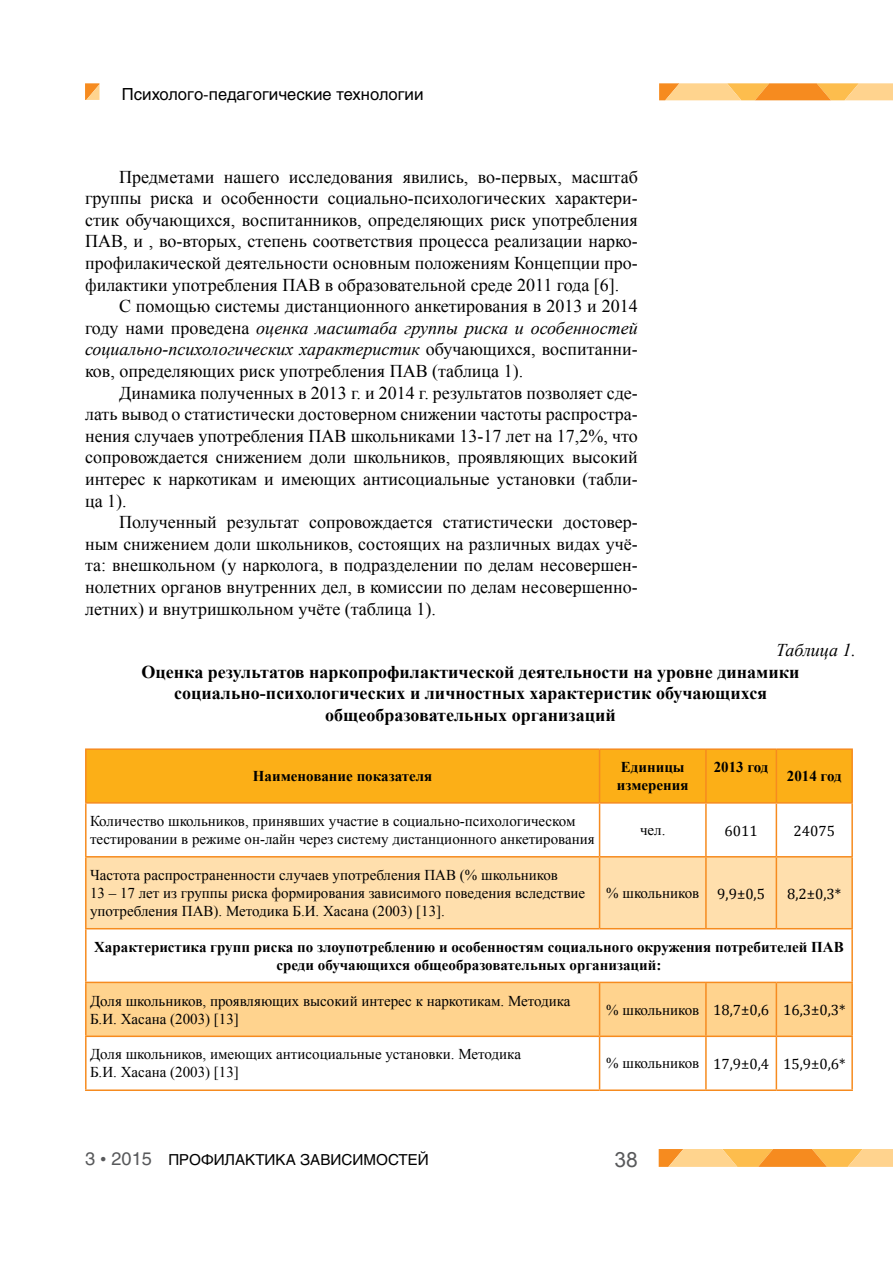
<style>
.page{position:relative;width:893px;height:1263px;background:#fff}
.page>*{position:absolute;margin:0;border:0;box-sizing:border-box;transform-origin:0 0}
.t1{font:21px "Arial";color:#58595b}
.основной_текст{font:18px/21.6px "Times New Roman";color:#000;text-align:justify}
.Подзаголовок_3{font:700 18px/21.6px "Times New Roman";color:#000;text-align:center}
.основной_текст-2{font:italic 18px "Times New Roman";color:#000}
.t2{font:16.5px "Helios";color:#000}
.Таблица_-_осн{font:15px/18px "Times New Roman";color:#000}
.Таблица_-_осн-2{font:700 15px/18px "Times New Roman";color:#000}
.Таблица_-_осн-3{font:15px "Cambria";color:#000}
.t3{font:15px "Helios";color:#000}
.s1{font-style:italic}
.s2{font-size:18px;color:#58595b}
.s3{font-family:"Times New Roman";font-size:18px;color:#58595b}
</style>
<div class="page">
<svg style="left:659px;top:83px;width:234px;height:17px;background:#fbb85e"></svg>
<svg style="left:659px;top:1149px;width:234px;height:18px;background:#fbb75a"></svg>
<svg style="left:85px;top:83px;width:14px;height:17px"></svg>
<div style="left:87px;top:750px;width:764px;height:52px;background:#fcaf17"></div>
<div style="left:87px;top:857px;width:764px;height:71px;background:#ffdfad"></div>
<div style="left:87px;top:983px;width:764px;height:52px;background:#ffd38e"></div>
<hr style="left:85px;top:748px;width:515px;height:2px;background:#f68b1f">
<hr style="left:85px;top:750px;width:2px;height:52px;background:#f68b1f">
<hr style="left:600px;top:748px;width:106px;height:2px;background:#f68b1f">
<hr style="left:599px;top:750px;width:1px;height:52px;background:#f68b1f">
<hr style="left:706px;top:748px;width:70px;height:2px;background:#f68b1f">
<hr style="left:705px;top:750px;width:2px;height:52px;background:#f68b1f">
<hr style="left:776px;top:748px;width:77px;height:2px;background:#f68b1f">
<hr style="left:776px;top:750px;width:1px;height:52px;background:#f68b1f">
<hr style="left:851px;top:750px;width:2px;height:52px;background:#f68b1f">
<hr style="left:85px;top:802px;width:515px;height:2px;background:#f68b1f">
<hr style="left:85px;top:804px;width:2px;height:52px;background:#f68b1f">
<hr style="left:600px;top:802px;width:106px;height:2px;background:#f68b1f">
<hr style="left:599px;top:804px;width:1px;height:52px;background:#f68b1f">
<hr style="left:706px;top:802px;width:70px;height:2px;background:#f68b1f">
<hr style="left:705px;top:804px;width:2px;height:52px;background:#f68b1f">
<hr style="left:776px;top:802px;width:77px;height:2px;background:#f68b1f">
<hr style="left:776px;top:804px;width:1px;height:52px;background:#f68b1f">
<hr style="left:851px;top:804px;width:2px;height:52px;background:#f68b1f">
<hr style="left:85px;top:856px;width:515px;height:1px;background:#f68b1f">
<hr style="left:85px;top:857px;width:2px;height:71px;background:#f68b1f">
<hr style="left:600px;top:856px;width:106px;height:1px;background:#f68b1f">
<hr style="left:599px;top:857px;width:1px;height:71px;background:#f68b1f">
<hr style="left:706px;top:856px;width:70px;height:1px;background:#f68b1f">
<hr style="left:705px;top:857px;width:2px;height:71px;background:#f68b1f">
<hr style="left:776px;top:856px;width:77px;height:1px;background:#f68b1f">
<hr style="left:776px;top:857px;width:1px;height:71px;background:#f68b1f">
<hr style="left:851px;top:857px;width:2px;height:71px;background:#f68b1f">
<hr style="left:85px;top:928px;width:515px;height:1px;background:#f68b1f">
<hr style="left:85px;top:929px;width:2px;height:53px;background:#f68b1f">
<hr style="left:600px;top:928px;width:106px;height:1px;background:#f68b1f">
<hr style="left:706px;top:928px;width:70px;height:1px;background:#f68b1f">
<hr style="left:776px;top:928px;width:77px;height:1px;background:#f68b1f">
<hr style="left:851px;top:929px;width:2px;height:53px;background:#f68b1f">
<hr style="left:85px;top:982px;width:515px;height:1px;background:#f68b1f">
<hr style="left:85px;top:983px;width:2px;height:52px;background:#f68b1f">
<hr style="left:600px;top:982px;width:106px;height:1px;background:#f68b1f">
<hr style="left:599px;top:983px;width:1px;height:52px;background:#f68b1f">
<hr style="left:706px;top:982px;width:70px;height:1px;background:#f68b1f">
<hr style="left:705px;top:983px;width:2px;height:52px;background:#f68b1f">
<hr style="left:776px;top:982px;width:77px;height:1px;background:#f68b1f">
<hr style="left:776px;top:983px;width:1px;height:52px;background:#f68b1f">
<hr style="left:851px;top:983px;width:2px;height:52px;background:#f68b1f">
<hr style="left:85px;top:1035px;width:515px;height:2px;background:#f68b1f">
<hr style="left:85px;top:1037px;width:2px;height:52px;background:#f68b1f">
<hr style="left:600px;top:1035px;width:106px;height:2px;background:#f68b1f">
<hr style="left:599px;top:1037px;width:1px;height:52px;background:#f68b1f">
<hr style="left:706px;top:1035px;width:70px;height:2px;background:#f68b1f">
<hr style="left:705px;top:1037px;width:2px;height:52px;background:#f68b1f">
<hr style="left:776px;top:1035px;width:77px;height:2px;background:#f68b1f">
<hr style="left:776px;top:1037px;width:1px;height:52px;background:#f68b1f">
<hr style="left:851px;top:1037px;width:2px;height:52px;background:#f68b1f">
<hr style="left:85px;top:1089px;width:515px;height:2px;background:#f68b1f">
<hr style="left:600px;top:1089px;width:106px;height:2px;background:#f68b1f">
<hr style="left:706px;top:1089px;width:70px;height:2px;background:#f68b1f">
<hr style="left:776px;top:1089px;width:77px;height:2px;background:#f68b1f">
<p class="t2" style="left:122px;top:85px;width:303px">Психолого-педагогические технологии</p>
<p class="основной_текст" style="left:85px;top:165px;width:554px;text-indent:34px">Предметами нашего исследования явились, во-первых, масштаб группы риска и особенности социально-психологических характери&shy;стик обучающихся, воспитанников, определяющих риск употребления ПАВ, и , во-вторых, степень соответствия процесса реализации нарко&shy;профилакической деятельности основным положениям Концепции про&shy;филактики употребления ПАВ в образовательной среде 2011 года [6].</p>
<p class="основной_текст" style="left:85px;top:295px;width:554px;text-indent:34px">С помощью системы дистанционного анкетирования в 2013 и 2014 году нами проведена <span class="s1">оценка масштаба группы риска и особенностей социально-психологических характеристик</span> обучающихся, воспитанни&shy;ков, определяющих риск употребления ПАВ (таблица 1).</p>
<p class="основной_текст" style="left:85px;top:381px;width:554px;text-indent:34px">Динамика полученных в 2013 г. и 2014 г. результатов позволяет сде&shy;лать вывод о статистически достоверном снижении частоты распростра&shy;нения случаев употребления ПАВ школьниками 13-17 лет на 17,2%, что сопровождается снижением доли школьников, проявляющих высокий интерес к наркотикам и имеющих антисоциальные установки (табли&shy;ца 1).</p>
<p class="основной_текст" style="left:85px;top:511px;width:554px;text-indent:34px">Полученный результат сопровождается статистически достовер&shy;ным снижением доли школьников, состоящих на различных видах учё&shy;та: внешкольном (у нарколога, в подразделении по делам несовершен&shy;нолетних органов внутренних дел, в комиссии по делам несовершенно&shy;летних) и внутришкольном учёте (таблица 1).</p>
<p class="основной_текст-2" style="left:776px;top:638px;width:82px">Таблица 1.</p>
<p class="Подзаголовок_3" style="left:142px;top:660px;width:659px">Оценка результатов наркопрофилактической деятельности на уровне динамики социально-психологических и личностных характеристик обучающихся общеобразовательных организаций</p>
<p class="Таблица_-_осн-2" style="left:253px;top:767px;width:181px">Наименование показателя</p>
<p class="Таблица_-_осн-2" style="left:617px;top:758px;width:73px">Единицы измерения</p>
<p class="Таблица_-_осн-2" style="left:714px;top:758px;width:56px">2013 год</p>
<p class="Таблица_-_осн-2" style="left:787px;top:767px;width:56px">2014 год</p>
<p class="Таблица_-_осн" style="left:90px;top:812px;width:506px">Количество школьников, принявших участие в социально-психологическом тестировании в режиме он-лайн через систему дистанционного анкетирования</p>
<p class="Таблица_-_осн" style="left:90px;top:866px;width:497px">Частота распространенности случаев употребления ПАВ (% школьников<br>13 – 17 лет из группы риска формирования зависимого поведения вследствие употребления ПАВ). Методика Б.И. Хасана (2003) [13].</p>
<p class="Таблица_-_осн" style="left:640px;top:821px;width:27px">чел.</p>
<p class="Таблица_-_осн-3" style="left:724px;top:822px;width:35px">6011</p>
<p class="Таблица_-_осн-3" style="left:793px;top:822px;width:43px">24075</p>
<p class="Таблица_-_осн" style="left:606px;top:884px;width:95px">% школьников</p>
<p class="Таблица_-_осн-3" style="left:717px;top:885px;width:49px">9,9±0,5</p>
<p class="Таблица_-_осн-3" style="left:787px;top:885px;width:56px">8,2±0,3*</p>
<p class="Таблица_-_осн-2" style="left:94px;top:937px;width:751px;text-align:center">Характеристика групп риска по злоупотреблению и особенностям социального окружения потребителей ПАВ среди обучающихся общеобразовательных организаций:</p>
<p class="Таблица_-_осн" style="left:90px;top:991px;width:482px">Доля школьников, проявляющих высокий интерес к наркотикам. Методика<br>Б.И. Хасана (2003) [13]</p>
<p class="Таблица_-_осн" style="left:606px;top:1000px;width:95px">% школьников</p>
<p class="Таблица_-_осн-3" style="left:713px;top:1001px;width:58px">18,7±0,6</p>
<p class="Таблица_-_осн-3" style="left:783px;top:1001px;width:64px">16,3±0,3*</p>
<p class="Таблица_-_осн" style="left:90px;top:1045px;width:432px">Доля школьников, имеющих антисоциальные установки. Методика<br>Б.И. Хасана (2003) [13]</p>
<p class="Таблица_-_осн" style="left:606px;top:1054px;width:95px">% школьников</p>
<p class="Таблица_-_осн-3" style="left:713px;top:1055px;width:58px">17,9±0,4</p>
<p class="Таблица_-_осн-3" style="left:783px;top:1055px;width:64px">15,9±0,6*</p>
<p class="t3" style="left:85px;top:1151px;width:345px"><span class="s2">3</span> <span class="s3">•</span> <span class="s2">2015</span> ПРОФИЛАКТИКА ЗАВИСИМОСТЕЙ</p>
<p class="t1" style="left:614px;top:1146px;width:25px">38</p>
</div>
